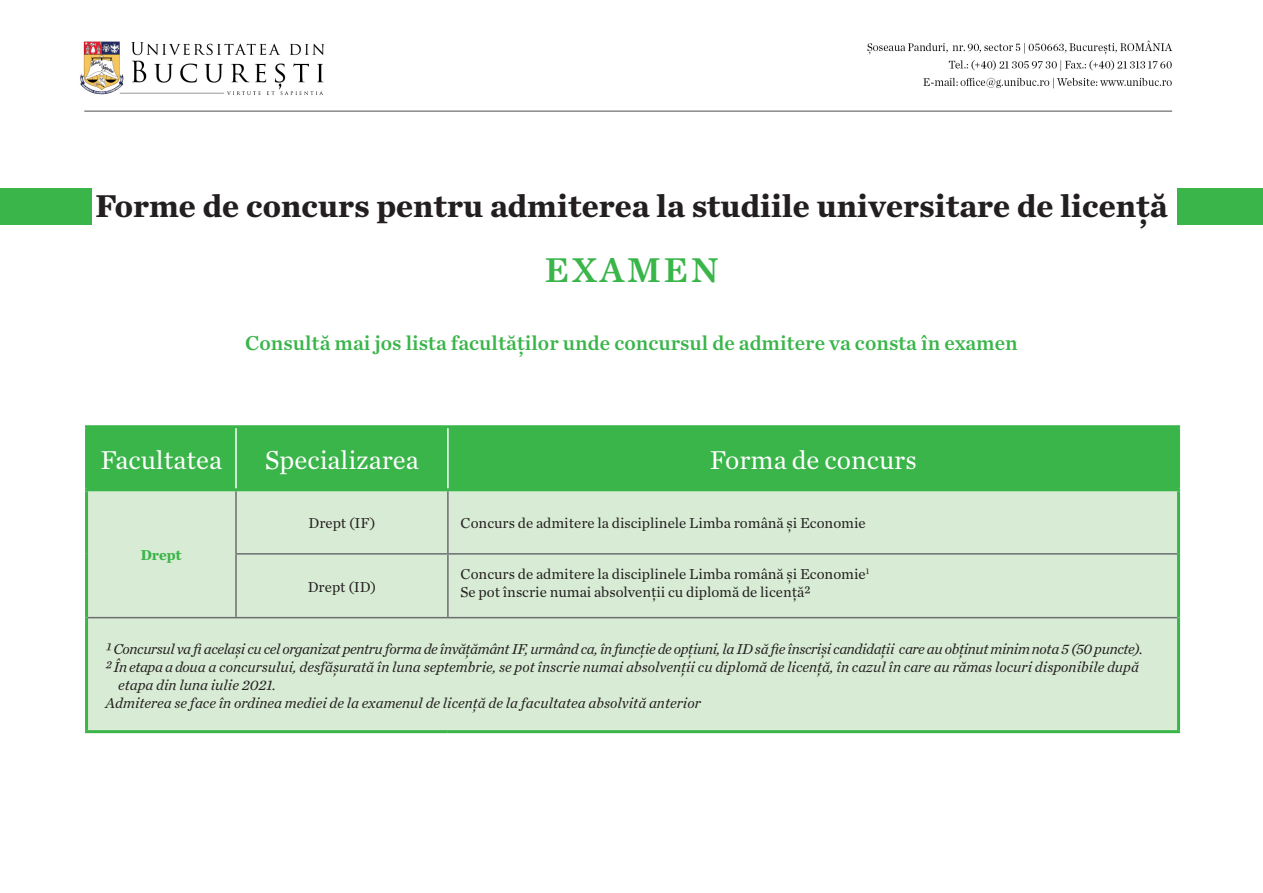
<style>
.page{position:relative;width:1263px;height:893px;background:#fff}
.page>*{position:absolute;margin:0;border:0;box-sizing:border-box;transform-origin:0 0}
.t1{font:36px "Chronicle Text G1 Semi";letter-spacing:.075em;color:#3ab54a}
.t2{font:700 33px "Chronicle Text G1";color:#231f20}
.t3{font:27px "Chronicle Text G1";color:#fff}
.t4{font:21px "Chronicle Text G1 Semi";color:#3ab54a}
.t5{font:italic 15px/18px "Chronicle Text G1";color:#231f20}
.t6{font:15px "Chronicle Text G1";color:#231f20}
.t7{font:italic 15px "Chronicle Text G1";letter-spacing:-.025em;color:#231f20}
.t8{font:700 15px "Chronicle Text G1";color:#3ab54a}
</style>
<div class="page">
<div style="left:88px;top:428px;width:1089px;height:60px;background:#3ab54a"></div>
<div style="left:88px;top:491px;width:1089px;height:239px;background:#d8ebd4"></div>
<hr style="left:235px;top:491px;width:2px;height:62px;background:#6c6d70">
<hr style="left:447px;top:491px;width:2px;height:62px;background:#6c6d70">
<hr style="left:235px;top:553px;width:213px;height:2px;background:#6c6d70">
<hr style="left:235px;top:555px;width:2px;height:62px;background:#6c6d70">
<hr style="left:448px;top:553px;width:729px;height:2px;background:#6c6d70">
<hr style="left:447px;top:555px;width:2px;height:62px;background:#6c6d70">
<hr style="left:88px;top:617px;width:148px;height:1px;background:#6c6d70">
<hr style="left:236px;top:617px;width:212px;height:1px;background:#6c6d70">
<hr style="left:448px;top:617px;width:729px;height:1px;background:#6c6d70">
<hr style="left:85px;top:491px;width:3px;height:63px;background:#3ab54a">
<hr style="left:85px;top:554px;width:3px;height:64px;background:#3ab54a">
<hr style="left:1177px;top:491px;width:3px;height:63px;background:#3ab54a">
<hr style="left:1177px;top:554px;width:3px;height:64px;background:#3ab54a">
<hr style="left:85px;top:618px;width:3px;height:112px;background:#3ab54a">
<hr style="left:1177px;top:618px;width:3px;height:112px;background:#3ab54a">
<hr style="left:85px;top:730px;width:151px;height:3px;background:#3ab54a">
<hr style="left:236px;top:730px;width:212px;height:3px;background:#3ab54a">
<hr style="left:448px;top:730px;width:732px;height:3px;background:#3ab54a">
<hr style="left:85px;top:425px;width:151px;height:3px;background:#3ab54a">
<hr style="left:85px;top:428px;width:3px;height:60px;background:#3ab54a">
<hr style="left:236px;top:425px;width:212px;height:3px;background:#3ab54a">
<hr style="left:448px;top:425px;width:732px;height:3px;background:#3ab54a">
<hr style="left:1177px;top:428px;width:3px;height:60px;background:#3ab54a">
<hr style="left:85px;top:488px;width:151px;height:3px;background:#3ab54a">
<hr style="left:236px;top:488px;width:212px;height:3px;background:#3ab54a">
<hr style="left:448px;top:488px;width:732px;height:3px;background:#3ab54a">
<hr style="left:235px;top:428px;width:2px;height:60px;background:#fff">
<hr style="left:447px;top:428px;width:2px;height:60px;background:#fff">
<div style="left:0;top:188px;width:91px;height:37px;background:#3ab54a"></div>
<div style="left:1178px;top:188px;width:85px;height:37px;background:#3ab54a"></div>
<img style="left:80px;top:40px;width:1093px;height:72px">
<p class="t2" style="left:95px;top:179px;width:1073px">Forme de concurs pentru admiterea la studiile universitare de licenţă</p>
<p class="t1" style="left:545px;top:242px;width:175px">EXAMEN</p>
<p class="t4" style="left:245px;top:327px;width:774px">Consultă mai jos lista facultăţilor unde concursul de admitere va consta în examen</p>
<p class="t3" style="left:100px;top:440px;width:123px">Facultatea</p>
<p class="t3" style="left:265px;top:440px;width:155px">Specializarea</p>
<p class="t3" style="left:710px;top:440px;width:208px">Forma de concurs</p>
<p class="t8" style="left:141px;top:543px;width:43px">Drept</p>
<p class="t6" style="left:308px;top:511px;width:68px">Drept (IF)</p>
<p class="t6" style="left:461px;top:511px;width:407px">Concurs de admitere la disciplinele Limba română și Economie</p>
<p class="t6" style="left:308px;top:575px;width:70px">Drept (ID)</p>
<p class="t6" style="left:461px;top:562px;width:410px">Concurs de admitere la disciplinele Limba română și Economie<sup>1</sup></p>
<p class="t6" style="left:461px;top:580px;width:351px">Se pot înscrie numai absolvenţii cu diplomă de licenţă²</p>
<p class="t7" style="left:105px;top:637px;width:1039px">¹ Concursul va fi același cu cel organizat pentru forma de învăţământ IF, urmând ca, în funcţie de opţiuni, la ID să fie înscriși candidaţii care au obţinut minim nota 5 (50 puncte).</p>
<p class="t5" style="left:118px;top:657px;width:1022px;text-indent:-13px">² În etapa a doua a concursului, desfășurată în luna septembrie, se pot înscrie numai absolvenţii cu diplomă de licenţă, în cazul în care au rămas locuri disponibile după etapa din luna iulie 2021.</p>
<p class="t5" style="left:105px;top:693px;width:597px">Admiterea se face în ordinea mediei de la examenul de licenţă de la facultatea absolvită anterior</p>
</div>
